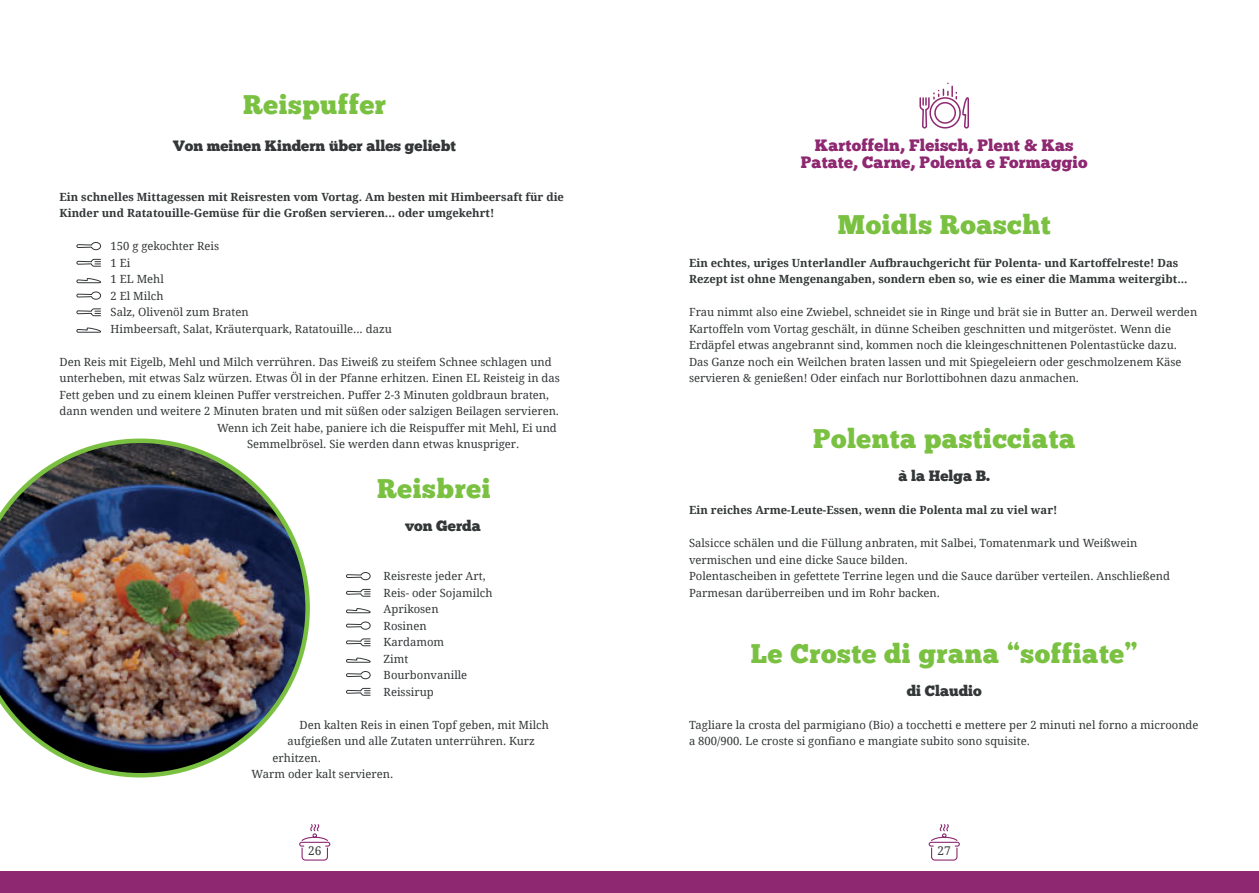
<style>
.page{position:relative;width:1259px;height:893px;background:#fff}
.page>*{position:absolute;margin:0;border:0;box-sizing:border-box;transform-origin:0 0}
.t1{font:27px "Chunk Five";letter-spacing:.02em;color:#7ac142}
.t2{font:16.5px/16.5px "Chunk Five";letter-spacing:.01em;color:#8e2871;text-align:center}
.t3{font:15px "Chunk Five";color:#333738}
.t4{font:12px "Droid Serif";color:#333738}
.t5{font:11.25px/16.5px "Droid Serif";color:#333738}
.t6{font:700 11.25px/16.5px "Droid Serif";color:#333738}
</style>
<div class="page">
<div style="left:0;top:872px;width:1259px;height:21px;background:#8e2871"></div>
<svg style="left:299px;top:824px;width:32px;height:37px"></svg>
<svg style="left:928px;top:824px;width:32px;height:37px"></svg>
<svg style="left:919px;top:83px;width:50px;height:46px"></svg>
<svg style="left:76px;top:242px;width:25px;height:8px"></svg>
<svg style="left:76px;top:259px;width:25px;height:8px"></svg>
<svg style="left:76px;top:278px;width:25px;height:5px"></svg>
<svg style="left:76px;top:291px;width:25px;height:9px"></svg>
<svg style="left:76px;top:308px;width:25px;height:8px"></svg>
<svg style="left:76px;top:327px;width:25px;height:6px"></svg>
<svg style="left:346px;top:572px;width:25px;height:8px"></svg>
<svg style="left:346px;top:589px;width:25px;height:8px"></svg>
<svg style="left:346px;top:608px;width:25px;height:5px"></svg>
<svg style="left:346px;top:621px;width:25px;height:9px"></svg>
<svg style="left:346px;top:638px;width:25px;height:8px"></svg>
<svg style="left:346px;top:657px;width:25px;height:6px"></svg>
<svg style="left:346px;top:671px;width:25px;height:8px"></svg>
<svg style="left:346px;top:688px;width:25px;height:8px"></svg>
<img style="left:0;top:438px;width:310px;height:339px">
<h1 class="t1" style="left:243px;top:92px;width:144px">Reispuffer</h1>
<h3 class="t3" style="left:173px;top:139px;width:284px">Von meinen Kindern über alles geliebt</h3>
<p class="t6" style="left:60px;top:189px;width:506px">Ein schnelles Mittagessen mit Reisresten vom Vortag. Am besten mit Himbeersaft für die<br>Kinder und Ratatouille-Gemüse für die Großen servieren... oder umgekehrt!</p>
<p class="t5" style="left:111px;top:239px;width:283px">150 g gekochter Reis<br>1 Ei<br>1 EL Mehl<br>2 El Milch<br>Salz, Olivenöl zum Braten<br>Himbeersaft, Salat, Kräuterquark, Ratatouille... dazu</p>
<p class="t5" style="left:60px;top:354px;width:494px">Den Reis mit Eigelb, Mehl und Milch verrühren. Das Eiweiß zu steifem Schnee schlagen und</p>
<p class="t5" style="left:60px;top:371px;width:502px">unterheben, mit etwas Salz würzen. Etwas Öl in der Pfanne erhitzen. Einen EL Reisteig in das</p>
<p class="t5" style="left:60px;top:387px;width:491px">Fett geben und zu einem kleinen Puffer verstreichen. Puffer 2-3 Minuten goldbraun braten,</p>
<p class="t5" style="left:60px;top:404px;width:501px">dann wenden und weitere 2 Minuten braten und mit süßen oder salzigen Beilagen servieren.</p>
<p class="t5" style="left:217px;top:420px;width:341px">Wenn ich Zeit habe, paniere ich die Reispuffer mit Mehl, Ei und</p>
<p class="t5" style="left:247px;top:437px;width:274px">Semmelbrösel. Sie werden dann etwas knuspriger.</p>
<h1 class="t1" style="left:377px;top:476px;width:115px">Reisbrei</h1>
<h3 class="t3" style="left:405px;top:518px;width:77px">von Gerda</h3>
<p class="t5" style="left:384px;top:569px;width:110px">Reisreste jeder Art,<br>Reis- oder Sojamilch<br>Aprikosen<br>Rosinen<br>Kardamom<br>Zimt<br>Bourbonvanille<br>Reissirup</p>
<p class="t5" style="left:300px;top:717px;width:251px">Den kalten Reis in einen Topf geben, mit Milch</p>
<p class="t5" style="left:288px;top:734px;width:249px">aufgießen und alle Zutaten unterrühren. Kurz</p>
<p class="t5" style="left:273px;top:750px;width:50px">erhitzen.</p>
<p class="t5" style="left:252px;top:767px;width:143px">Warm oder kalt servieren.</p>
<h2 class="t2" style="left:801px;top:138px;width:288px">Kartoffeln, Fleisch, Plent &amp; Kas<br>Patate, Carne, Polenta e Formaggio</h2>
<h1 class="t1" style="left:838px;top:212px;width:214px">Moidls Roascht</h1>
<p class="t6" style="left:689px;top:255px;width:500px">Ein echtes, uriges Unterlandler Aufbrauchgericht für Polenta- und Kartoffelreste! Das<br>Rezept ist ohne Mengenangaben, sondern eben so, wie es einer die Mamma weitergibt...</p>
<p class="t5" style="left:689px;top:305px;width:510px">Frau nimmt also eine Zwiebel, schneidet sie in Ringe und brät sie in Butter an. Derweil werden Kartoffeln vom Vortag geschält, in dünne Scheiben geschnitten und mitgeröstet. Wenn die Erdäpfel etwas angebrannt sind, kommen noch die kleingeschnittenen Polentastücke dazu.<br>Das Ganze noch ein Weilchen braten lassen und mit Spiegeleiern oder geschmolzenem Käse servieren &amp; genießen! Oder einfach nur Borlottibohnen dazu anmachen.</p>
<h1 class="t1" style="left:813px;top:426px;width:263px">Polenta pasticciata</h1>
<h3 class="t3" style="left:898px;top:469px;width:93px">à la Helga B.</h3>
<p class="t6" style="left:689px;top:503px;width:370px">Ein reiches Arme-Leute-Essen, wenn die Polenta mal zu viel war!</p>
<p class="t5" style="left:689px;top:536px;width:482px">Salsicce schälen und die Füllung anbraten, mit Salbei, Tomatenmark und Weißwein vermischen und eine dicke Sauce bilden.<br>Polentascheiben in gefettete Terrine legen und die Sauce darüber verteilen. Anschließend Parmesan darüberreiben und im Rohr backen.</p>
<h1 class="t1" style="left:751px;top:641px;width:388px">Le Croste di grana “soffiate”</h1>
<h3 class="t3" style="left:906px;top:683px;width:77px">di Claudio</h3>
<p class="t5" style="left:689px;top:717px;width:511px">Tagliare la crosta del parmigiano (Bio) a tocchetti e mettere per 2 minuti nel forno a microonde a 800/900. Le croste si gonfiano e mangiate subito sono squisite.</p>
<p class="t4" style="left:308px;top:846px;width:15px">26</p>
<p class="t4" style="left:937px;top:846px;width:15px">27</p>
</div>
